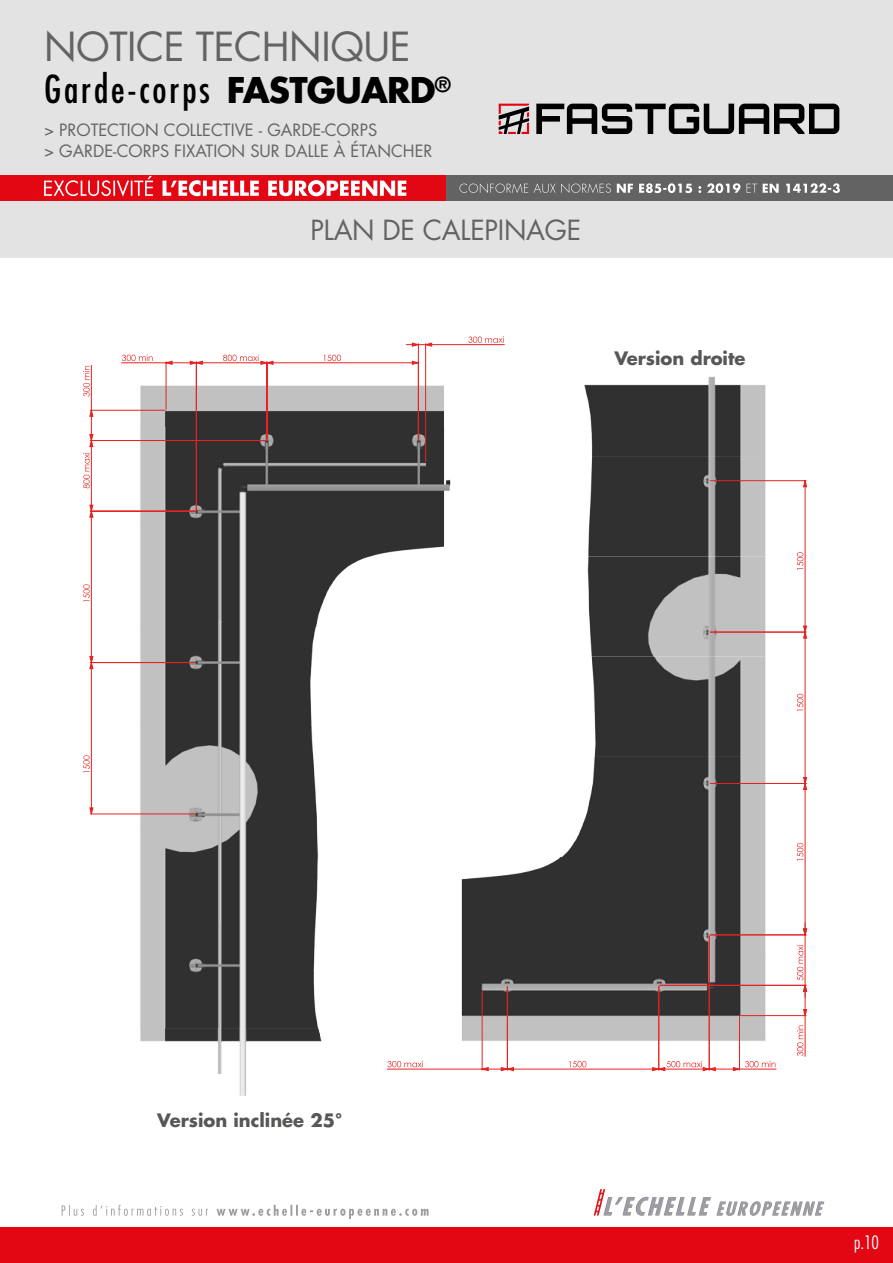
<style>
.page{position:relative;width:893px;height:1263px;background:#fff}
.page>*{position:absolute;margin:0;border:0;box-sizing:border-box;transform-origin:0 0}
.t1{font:39px "Futura Std";letter-spacing:-.01em;color:#646363}
.t2{font:condensed 37.5px "Futura Std";letter-spacing:.075em;color:#000}
.t3{font:27px "Futura Std";letter-spacing:-.01em;color:#646363}
.t4{font:700 18px "Futura Std";color:#575756}
.t5{font:300 condensed 18px "Futura Std";color:#fff}
.t6{font:16.5px/21px "Futura Std";color:#646363}
.s1{font-weight:700;font-stretch:normal;font-size:34.5px}
</style>
<div class="page">
<div style="left:0;top:0;width:893px;height:175px;background:#e3e3e3"></div>
<div style="left:0;top:1227px;width:893px;height:36px;background:#e30613"></div>
<svg style="left:594px;top:1189px;width:230px;height:27px"></svg>
<div style="left:0;top:201px;width:893px;height:57px;background:#e3e3e3"></div>
<svg style="left:62px;top:1205px;width:367px;height:14px"></svg>
<div style="left:0;top:175px;width:446px;height:26px;background:#e30613"></div>
<div style="left:446px;top:175px;width:447px;height:26px;background:#646363"></div>
<svg style="left:44px;top:176px;width:362px;height:21px"></svg>
<svg style="left:459px;top:183px;width:381px;height:10px"></svg>
<svg style="left:536px;top:104px;width:303px;height:30px"></svg>
<svg style="left:499px;top:104px;width:30px;height:30px"></svg>
<img style="left:140px;top:1028px;width:106px;height:68px">
<img style="left:140px;top:948px;width:56px;height:80px">
<svg style="left:324px;top:355px;width:17px;height:6px"></svg>
<svg style="left:468px;top:336px;width:36px;height:7px"></svg>
<svg style="left:122px;top:355px;width:31px;height:6px"></svg>
<svg style="left:223px;top:355px;width:36px;height:6px"></svg>
<svg style="left:83px;top:366px;width:7px;height:30px"></svg>
<svg style="left:83px;top:453px;width:7px;height:35px"></svg>
<svg style="left:83px;top:584px;width:7px;height:18px"></svg>
<svg style="left:83px;top:755px;width:7px;height:18px"></svg>
<hr style="left:418px;top:344px;width:1px;height:95px;background:#e52421">
<hr style="left:425px;top:344px;width:1px;height:118px;background:#e52421">
<hr style="left:426px;top:344px;width:78px;height:1px;background:#e52421">
<hr style="left:166px;top:362px;width:1px;height:47px;background:#e52421">
<hr style="left:122px;top:363px;width:44px;height:1px;background:#e52421">
<svg style="left:196px;top:361px;width:231px;height:722px"></svg>
<svg style="left:406px;top:343px;width:26px;height:3px"></svg>
<svg style="left:90px;top:410px;width:288px;height:537px"></svg>
<svg style="left:166px;top:361px;width:31px;height:4px"></svg>
<img style="left:378px;top:1071px;width:49px;height:12px">
<img style="left:709px;top:935px;width:73px;height:106px">
<svg style="left:797px;top:1025px;width:6px;height:31px"></svg>
<hr style="left:739px;top:1016px;width:1px;height:54px;background:#e52421">
<hr style="left:709px;top:936px;width:1px;height:134px;background:#e52421">
<hr style="left:739px;top:1069px;width:37px;height:1px;background:#e52421">
<hr style="left:740px;top:1015px;width:66px;height:1px;background:#e52421">
<hr style="left:660px;top:985px;width:146px;height:1px;background:#e52421">
<hr style="left:805px;top:1015px;width:1px;height:41px;background:#e52421">
<svg style="left:378px;top:363px;width:331px;height:707px"></svg>
<svg style="left:466px;top:1061px;width:193px;height:11px"></svg>
<svg style="left:709px;top:1061px;width:66px;height:10px"></svg>
<svg style="left:797px;top:935px;width:10px;height:81px"></svg>
<svg style="left:378px;top:398px;width:429px;height:537px"></svg>
<svg style="left:797px;top:480px;width:10px;height:152px"></svg>
<h1 class="t1" style="left:44px;top:22px;width:368px">NOTICE TECHNIQUE</h1>
<h2 class="t2" style="left:44px;top:67px;width:408px">Garde-corps <span class="s1">FASTGUARD</span><sup>®</sup></h2>
<p class="t6" style="left:44px;top:120px;width:390px">&gt; PROTECTION COLLECTIVE - GARDE-CORPS<br>&gt; GARDE-CORPS FIXATION SUR DALLE À ÉTANCHER</p>
<h3 class="t3" style="left:310px;top:213px;width:272px">PLAN DE CALEPINAGE</h3>
<p class="t4" style="left:614px;top:346px;width:133px">Version droite</p>
<p class="t4" style="left:157px;top:1108px;width:186px">Version inclinée 25°</p>
<p class="t5" style="left:854px;top:1231px;width:27px">p.10</p>
</div>
